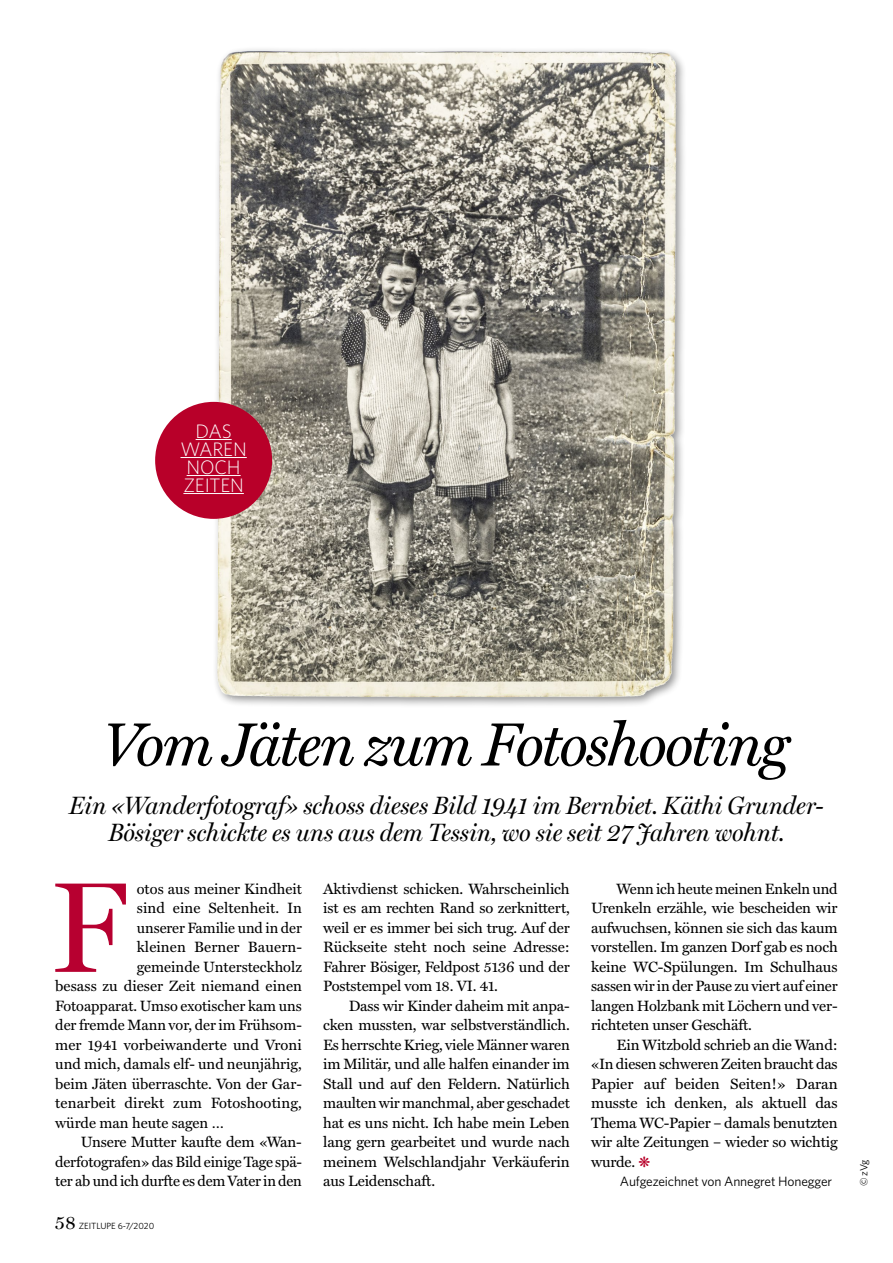
<style>
.page{position:relative;width:893px;height:1263px;background:#fff}
.page>*{position:absolute;margin:0;border:0;box-sizing:border-box;transform-origin:0 0}
.t1{font:129.15px "Miller Display";color:#b70030}
.t2{font:italic 61.5px "Miller Text";letter-spacing:-.035em;color:#000;scale:.95 1}
.t3{font:italic 25.2px/27px "Miller Display";letter-spacing:-.005em;color:#000;text-align:center;scale:.95 1}
.t4{font:300 19.5px/18px "Whitney";letter-spacing:-.01em;color:#fff;text-align:center}
.t5{font:15px/19.5px "Miller Text";letter-spacing:-.005em;color:#000;text-align:justify}
.t6{font:13.5px "Whitney";letter-spacing:-.01em;color:#000}
.t7{font:10.5px "Whitney";color:#000}
.t8{font:9px "Whitney";color:#000}
.s1{color:#b80029}
.s2{font-family:"Miller Display";font-size:19.5px}
</style>
<div class="page">
<div style="left:212px;top:46px;width:475px;height:662px;background:#000;opacity:.45"></div>
<img style="left:214px;top:48px;width:465px;height:652px">
<div style="left:155px;top:402px;width:117px;height:117px;background:#b80029;border-radius:50%"></div>
<hr style="left:196px;top:439px;width:36px;height:1px;background:#fff">
<hr style="left:180px;top:457px;width:67px;height:1px;background:#fff">
<hr style="left:187px;top:475px;width:54px;height:1px;background:#fff">
<hr style="left:183px;top:493px;width:61px;height:1px;background:#fff">
<h3 class="t4" style="left:181px;top:422px;width:68px">DAS<br>WAREN<br>NOCH<br>ZEITEN</h3>
<h2 class="t2" style="left:104px;top:695px;width:723px">Vom Jäten zum Fotoshooting</h2>
<h3 class="t3" style="left:69px;top:791px;width:796px">Ein «Wanderfotograf» schoss dieses Bild 1941 im Bernbiet. Käthi Grunder-<br>Bösiger schickte es uns aus dem Tessin, wo sie seit 27 Jahren wohnt.</h3>
<p class="t5" style="left:591px;top:878px;width:248px;text-indent:26px">Wenn ich heute meinen Enkeln und Urenkeln erzähle, wie bescheiden wir aufwuchsen, können sie sich das kaum vorstellen. Im ganzen Dorf gab es noch keine WC-Spülungen. Im Schulhaus sassen wir in der Pause zu viert auf einer langen Holzbank mit Löchern und ver&shy;richteten unser Geschäft.</p>
<p class="t5" style="left:591px;top:1034px;width:248px;text-indent:26px">Ein Witzbold schrieb an die Wand: «In diesen schweren Zeiten braucht das Papier auf beiden Seiten!» Daran musste ich denken, als aktuell das Thema WC-Papier – damals benutzten wir alte Zeitungen – wieder so wichtig wurde. <span class="s1">❋</span></p>
<p class="t6" style="left:620px;top:1173px;width:214px">Aufgezeichnet von Annegret Honegger</p>
<h1 class="t1" style="left:50px;top:851px;width:79px">F</h1>
<p class="t5" style="left:137px;top:878px;width:167px">otos aus meiner Kindheit</p>
<p class="t5" style="left:323px;top:878px;width:248px">Aktivdienst schicken. Wahrscheinlich ist es am rechten Rand so zerknittert, weil er es immer bei sich trug. Auf der Rückseite steht noch seine Adresse:<br>Fahrer Bösiger, Feldpost 5136 und der Poststempel vom 18. VI. 41.</p>
<p class="t5" style="left:323px;top:995px;width:248px;text-indent:26px">Dass wir Kinder daheim mit anpa&shy;cken mussten, war selbstverständlich.<br>Es herrschte Krieg, viele Männer waren im Militär, und alle halfen einander im Stall und auf den Feldern. Natürlich maulten wir manchmal, aber geschadet hat es uns nicht. Ich habe mein Leben lang gern gearbeitet und wurde nach meinem Welschlandjahr Verkäuferin aus Leidenschaft.</p>
<p class="t5" style="left:137px;top:897px;width:167px">sind eine Seltenheit. In</p>
<p class="t5" style="left:137px;top:917px;width:167px">unserer Familie und in der</p>
<p class="t5" style="left:137px;top:936px;width:167px">kleinen Berner Bauern-</p>
<p class="t5" style="left:137px;top:956px;width:167px">gemeinde Untersteckholz</p>
<p class="t5" style="left:55px;top:975px;width:248px">besass zu dieser Zeit niemand einen</p>
<p class="t5" style="left:55px;top:995px;width:248px">Fotoapparat. Umso exotischer kam uns</p>
<p class="t5" style="left:55px;top:1014px;width:248px">der fremde Mann vor, der im Frühsom-</p>
<p class="t5" style="left:55px;top:1034px;width:248px">mer 1941 vorbeiwanderte und Vroni</p>
<p class="t5" style="left:55px;top:1053px;width:248px">und mich, damals elf- und neunjährig,</p>
<p class="t5" style="left:55px;top:1073px;width:248px">beim Jäten überraschte. Von der Gar-</p>
<p class="t5" style="left:55px;top:1092px;width:248px">tenarbeit direkt zum Fotoshooting,</p>
<p class="t5" style="left:55px;top:1112px;width:170px">würde man heute sagen …</p>
<p class="t5" style="left:81px;top:1131px;width:223px">Unsere Mutter kaufte dem «Wan-</p>
<p class="t5" style="left:55px;top:1151px;width:248px">derfotografen» das Bild einige Tage spä-</p>
<p class="t5" style="left:55px;top:1170px;width:248px">ter ab und ich durfte es dem Vater in den</p>
<p class="t8" style="left:55px;top:1220px;width:101px"><span class="s2">58</span> ZEITLUPE 6-7/2020</p>
<p class="t7" style="left:857px;top:1186px;width:29px;rotate:-90deg">© zVg</p>
</div>
